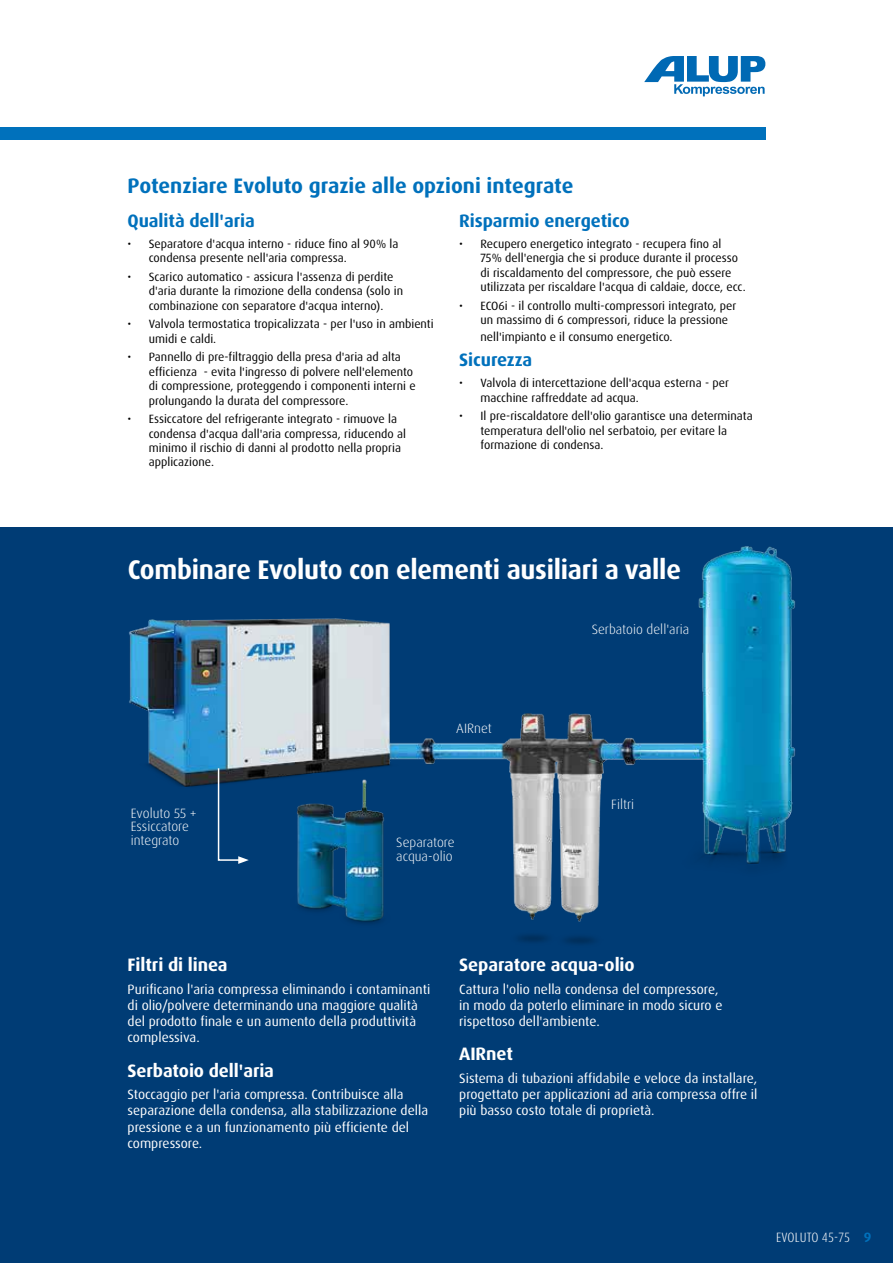
<style>
.page{position:relative;width:893px;height:1263px;background:#fff}
.page>*{position:absolute;margin:0;border:0;box-sizing:border-box;transform-origin:0 0}
.t1{font:700 27px "Dax Pro";letter-spacing:-.01em;color:#fff}
.t2{font:700 21px "Dax Pro";color:#0071bc}
.t3{font:700 18px "Dax Pro";letter-spacing:-.005em;color:#fff}
.t4{font:700 18px "Dax Pro";letter-spacing:-.005em;color:#0071bc}
.t5{font:13.5px/16.2px "Dax Pro";color:#fff}
.t6{font:300 13.5px/13.5px "Dax Pro";color:#fff}
.t7{font:300 condensed 13.5px "Dax Pro";color:#fff}
.t8{font:12px/14.4px "Dax Pro";color:#000}
.s1{font-weight:700;font-stretch:normal;color:#0071bc}
</style>
<div class="page">
<div style="left:0;top:527px;width:893px;height:736px;background:#003c75"></div>
<div style="left:0;top:128px;width:765px;height:12px;background:#0071bc"></div>
<img style="left:129px;top:546px;width:667px;height:398px">
<svg style="left:644px;top:56px;width:121px;height:40px"></svg>
<svg style="left:217px;top:767px;width:32px;height:97px"></svg>
<h2 class="t2" style="left:128px;top:172px;width:447px">Potenziare Evoluto grazie alle opzioni integrate</h2>
<h3 class="t4" style="left:128px;top:209px;width:129px">Qualità dell'aria</h3>
<p class="t8" style="left:149px;top:237px;width:251px;text-indent:-21px">• Separatore d'acqua interno - riduce fino al 90% la condensa presente nell'aria compressa.</p>
<p class="t8" style="left:149px;top:270px;width:256px;text-indent:-21px">• Scarico automatico - assicura l'assenza di perdite d'aria durante la rimozione della condensa (solo in combinazione con separatore d'acqua interno).</p>
<p class="t8" style="left:149px;top:317px;width:286px;text-indent:-21px">• Valvola termostatica tropicalizzata - per l'uso in ambienti umidi e caldi.</p>
<p class="t8" style="left:149px;top:350px;width:268px;text-indent:-21px">• Pannello di pre-filtraggio della presa d'aria ad alta efficienza - evita l'ingresso di polvere nell'elemento di compressione, proteggendo i componenti interni e prolungando la durata del compressore.</p>
<p class="t8" style="left:149px;top:412px;width:259px;text-indent:-21px">• Essiccatore del refrigerante integrato - rimuove la condensa d'acqua dall'aria compressa, riducendo al minimo il rischio di danni al prodotto nella propria applicazione.</p>
<h3 class="t4" style="left:459px;top:209px;width:172px">Risparmio energetico</h3>
<p class="t8" style="left:480px;top:237px;width:267px;text-indent:-21px">• Recupero energetico integrato - recupera fino al<br>75% dell'energia che si produce durante il processo di riscaldamento del compressore, che può essere utilizzata per riscaldare l'acqua di caldaie, docce, ecc.</p>
<p class="t8" style="left:480px;top:298px;width:257px;text-indent:-21px">• ECO6i - il controllo multi-compressori integrato, per un massimo di 6 compressori, riduce la pressione</p>
<p class="t8" style="left:480px;top:329px;width:194px">nell'impianto e il consumo energetico.</p>
<h3 class="t4" style="left:459px;top:349px;width:75px">Sicurezza</h3>
<p class="t8" style="left:480px;top:376px;width:250px;text-indent:-21px">• Valvola di intercettazione dell'acqua esterna - per macchine raffreddate ad acqua.</p>
<p class="t8" style="left:480px;top:409px;width:274px;text-indent:-21px">• Il pre-riscaldatore dell'olio garantisce una determinata temperatura dell'olio nel serbatoio, per evitare la formazione di condensa.</p>
<h1 class="t1" style="left:128px;top:552px;width:555px">Combinare Evoluto con elementi ausiliari a valle</h1>
<p class="t6" style="left:131px;top:806px;width:68px">Evoluto 55 +<br>Essiccatore integrato</p>
<p class="t6" style="left:456px;top:722px;width:37px">AIRnet</p>
<p class="t6" style="left:396px;top:836px;width:60px">Separatore acqua-olio</p>
<p class="t6" style="left:592px;top:623px;width:99px">Serbatoio dell'aria</p>
<p class="t6" style="left:611px;top:798px;width:24px">Filtri</p>
<h3 class="t3" style="left:128px;top:953px;width:102px">Filtri di linea</h3>
<p class="t5" style="left:128px;top:981px;width:304px">Purificano l'aria compressa eliminando i contaminanti di olio/polvere determinando una maggiore qualità del prodotto finale e un aumento della produttività complessiva.</p>
<h3 class="t3" style="left:128px;top:1058px;width:148px">Serbatoio dell'aria</h3>
<p class="t5" style="left:128px;top:1086px;width:302px">Stoccaggio per l'aria compressa. Contribuisce alla separazione della condensa, alla stabilizzazione della pressione e a un funzionamento più efficiente del compressore.</p>
<h3 class="t3" style="left:459px;top:953px;width:177px">Separatore acqua-olio</h3>
<p class="t5" style="left:459px;top:981px;width:265px">Cattura l'olio nella condensa del compressore, in modo da poterlo eliminare in modo sicuro e rispettoso dell'ambiente.</p>
<h3 class="t3" style="left:459px;top:1042px;width:55px">AIRnet</h3>
<p class="t5" style="left:459px;top:1070px;width:300px;text-align:justify">Sistema di tubazioni affidabile e veloce da installare, progettato per applicazioni ad aria compressa offre il più basso costo totale di proprietà.</p>
<p class="t7" style="left:776px;top:1228px;width:97px">EVOLUTO 45-75 <span class="s1">9</span></p>
</div>
